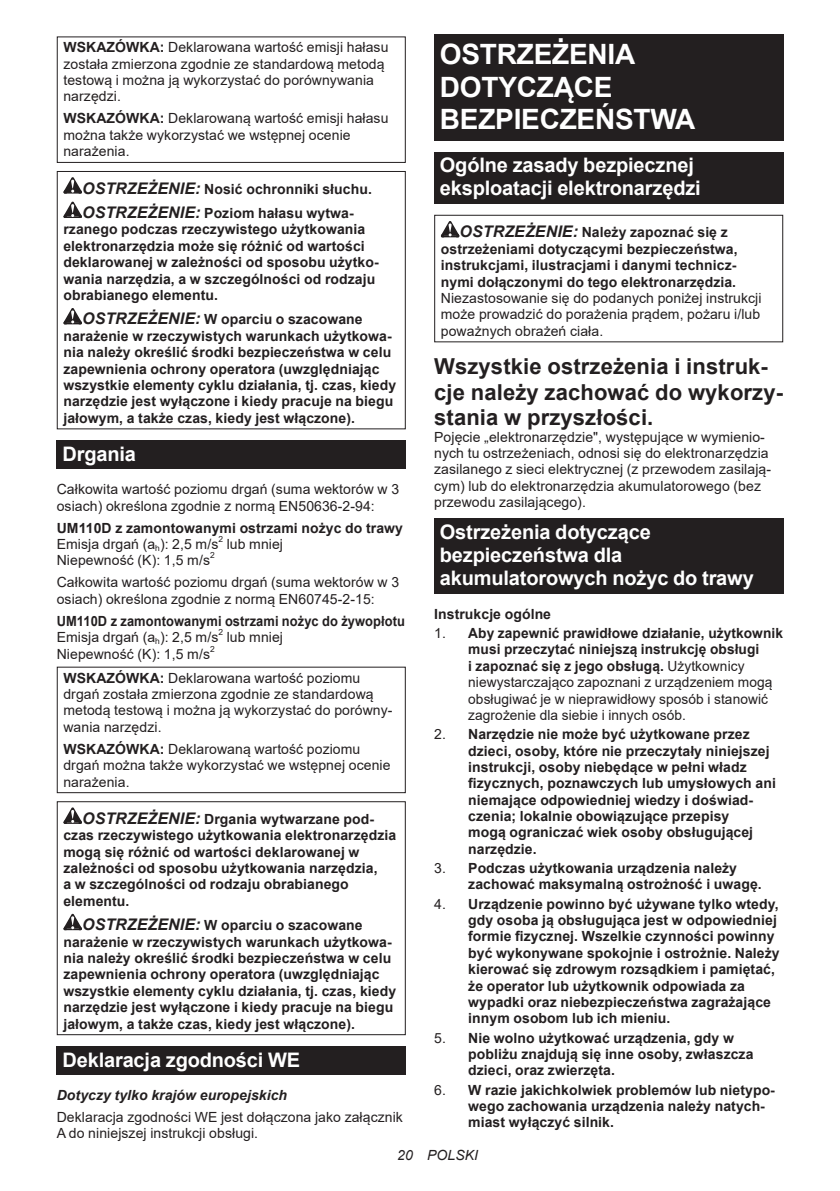
<style>
.page{position:relative;width:840px;height:1191px;background:#fff}
.page>*{position:absolute;margin:0;border:0;box-sizing:border-box;transform-origin:0 0}
.t1{font:700 28px/32.8px "Arial";letter-spacing:-.01em;color:#fff}
.t2{font:700 22px/25.8px "Arial";letter-spacing:.005em;color:#231f20}
.t3{font:700 20px/23.4px "Arial";letter-spacing:-.01em;color:#fff}
.t4{font:700 14px/16.4px "Arial";letter-spacing:.005em;color:#231f20}
.t5{font:14px/16.4px "Arial";letter-spacing:.005em;color:#231f20}
.t6{font:700 14px/16.4px "Arial";letter-spacing:.005em;color:#231f20;scale:.92 1}
.t7{font:italic 700 14px "Arial";letter-spacing:.005em;color:#231f20}
.t8{font:italic 14px "Arial";letter-spacing:.005em;color:#231f20}
.t9{font:8.4px "Arial";color:#231f20}
.s1{font-weight:700}
.s2{font-style:italic;font-size:16px}
.s3{font-weight:400}
</style>
<div class="page">
<div style="left:57px;top:36px;width:348px;height:127px;border:1px solid #231f20"></div>
<svg style="left:63px;top:177px;width:19px;height:17px"></svg>
<svg style="left:63px;top:202px;width:19px;height:16px"></svg>
<svg style="left:63px;top:308px;width:19px;height:16px"></svg>
<div style="left:57px;top:171px;width:348px;height:258px;border:1px solid #231f20"></div>
<div style="left:57px;top:441px;width:348px;height:28px;background:#231f20"></div>
<div style="left:57px;top:666px;width:348px;height:127px;border:1px solid #231f20"></div>
<svg style="left:63px;top:807px;width:19px;height:17px"></svg>
<svg style="left:63px;top:913px;width:19px;height:17px"></svg>
<div style="left:57px;top:801px;width:348px;height:234px;border:1px solid #231f20"></div>
<div style="left:57px;top:1046px;width:348px;height:29px;background:#231f20"></div>
<div style="left:434px;top:34px;width:348px;height:107px;background:#231f20"></div>
<div style="left:434px;top:152px;width:348px;height:52px;background:#231f20"></div>
<svg style="left:440px;top:221px;width:19px;height:16px"></svg>
<div style="left:434px;top:215px;width:348px;height:127px;border:1px solid #231f20"></div>
<div style="left:434px;top:518px;width:348px;height:76px;background:#231f20"></div>
<p class="t5" style="left:63px;top:39px;width:326px"><span class="s1">WSKAZÓWKA:</span> Deklarowana wartość emisji hałasu została zmierzona zgodnie ze standardową metodą testową i można ją wykorzystać do porównywania narzędzi.</p>
<p class="t5" style="left:63px;top:110px;width:326px"><span class="s1">WSKAZÓWKA:</span> Deklarowaną wartość emisji hałasu można także wykorzystać we wstępnej ocenie narażenia.</p>
<p class="t4" style="left:82px;top:177px;width:291px;line-height:24.4px"><span class="s2">OSTRZEŻENIE:</span> Nosić ochronniki słuchu.<br><span class="s2">OSTRZEŻENIE:</span> Poziom hałasu wytwa-</p>
<p class="t4" style="left:63px;top:221px;width:316px">rzanego podczas rzeczywistego użytkowania elektronarzędzia może się różnić od wartości deklarowanej w zależności od sposobu użytko&shy;wania narzędzia, a w szczególności od rodzaju obrabianego elementu.</p>
<p class="t4" style="left:63px;top:311px;width:334px;text-indent:19px"><span class="s2">OSTRZEŻENIE:</span> W oparciu o szacowane narażenie w rzeczywistych warunkach użytkowa&shy;nia należy określić środki bezpieczeństwa w celu zapewnienia ochrony operatora (uwzględniając wszystkie elementy cyklu działania, tj. czas, kiedy narzędzie jest wyłączone i kiedy pracuje na biegu jałowym, a także czas, kiedy jest włączone).</p>
<h3 class="t3" style="left:62px;top:442px;width:75px">Drgania</h3>
<p class="t5" style="left:57px;top:481px;width:344px">Całkowita wartość poziomu drgań (suma wektorów w 3 osiach) określona zgodnie z normą EN50636-2-94:</p>
<p class="t4" style="left:57px;top:519px;width:347px">UM110D z zamontowanymi ostrzami nożyc do trawy<br><span class="s3">Emisja drgań (a</span><sub>h</sub><span class="s3">): 2,5 m/s</span></p>
<p class="t9" style="left:218px;top:533px;width:6px">2</p>
<p class="t5" style="left:226px;top:536px;width:58px">lub mniej</p>
<p class="t5" style="left:57px;top:552px;width:155px">Niepewność (K): 1,5 m/s</p>
<p class="t9" style="left:210px;top:549px;width:6px">2</p>
<p class="t5" style="left:57px;top:574px;width:344px">Całkowita wartość poziomu drgań (suma wektorów w 3 osiach) określona zgodnie z normą EN60745-2-15:</p>
<p class="t6" style="left:57px;top:613px;width:380px">UM110D z zamontowanymi ostrzami nożyc do żywopłotu<br><span class="s3">Emisja drgań (a</span><sub>h</sub><span class="s3">): 2,5 m/s</span></p>
<p class="t9" style="left:218px;top:626px;width:6px">2</p>
<p class="t5" style="left:226px;top:629px;width:58px">lub mniej</p>
<p class="t5" style="left:57px;top:645px;width:155px">Niepewność (K): 1,5 m/s</p>
<p class="t9" style="left:210px;top:643px;width:6px">2</p>
<p class="t5" style="left:63px;top:669px;width:330px"><span class="s1">WSKAZÓWKA:</span> Deklarowana wartość poziomu drgań została zmierzona zgodnie ze standardową metodą testową i można ją wykorzystać do porówny&shy;wania narzędzi.</p>
<p class="t5" style="left:63px;top:740px;width:328px"><span class="s1">WSKAZÓWKA:</span> Deklarowaną wartość poziomu drgań można także wykorzystać we wstępnej ocenie narażenia.</p>
<p class="t4" style="left:63px;top:811px;width:334px;text-indent:19px"><span class="s2">OSTRZEŻENIE:</span> Drgania wytwarzane pod&shy;czas rzeczywistego użytkowania elektronarzędzia mogą się różnić od wartości deklarowanej w zależności od sposobu użytkowania narzędzia,<br>a w szczególności od rodzaju obrabianego elementu.</p>
<p class="t4" style="left:63px;top:917px;width:334px;text-indent:19px"><span class="s2">OSTRZEŻENIE:</span> W oparciu o szacowane narażenie w rzeczywistych warunkach użytkowa&shy;nia należy określić środki bezpieczeństwa w celu zapewnienia ochrony operatora (uwzględniając wszystkie elementy cyklu działania, tj. czas, kiedy narzędzie jest wyłączone i kiedy pracuje na biegu jałowym, a także czas, kiedy jest włączone).</p>
<h3 class="t3" style="left:62px;top:1048px;width:239px">Deklaracja zgodności WE</h3>
<p class="t7" style="left:57px;top:1085px;width:232px">Dotyczy tylko krajów europejskich</p>
<p class="t5" style="left:57px;top:1108px;width:347px">Deklaracja zgodności WE jest dołączona jako załącznik<br>A do niniejszej instrukcji obsługi.</p>
<h1 class="t1" style="left:439px;top:38px;width:257px">OSTRZEŻENIA<br>DOTYCZĄCE<br>BEZPIECZEŃSTWA</h1>
<h3 class="t3" style="left:439px;top:153px;width:262px">Ogólne zasady bezpiecznej eksploatacji elektronarzędzi</h3>
<p class="t4" style="left:440px;top:224px;width:298px;text-indent:19px"><span class="s2">OSTRZEŻENIE:</span> Należy zapoznać się z ostrzeżeniami dotyczącymi bezpieczeństwa, instrukcjami, ilustracjami i danymi technicz&shy;nymi dołączonymi do tego elektronarzędzia.</p>
<p class="t5" style="left:440px;top:290px;width:322px;text-align:justify">Niezastosowanie się do podanych poniżej instrukcji może prowadzić do porażenia prądem, pożaru i/lub poważnych obrażeń ciała.</p>
<h2 class="t2" style="left:434px;top:353px;width:350px">Wszystkie ostrzeżenia i instruk&shy;cje należy zachować do wykorzy&shy;stania w przyszłości.</h2>
<p class="t5" style="left:434px;top:428px;width:338px">Pojęcie „elektronarzędzie", występujące w wymienio&shy;nych tu ostrzeżeniach, odnosi się do elektronarzędzia zasilanego z sieci elektrycznej (z przewodem zasilają&shy;cym) lub do elektronarzędzia akumulatorowego (bez przewodu zasilającego).</p>
<h3 class="t3" style="left:439px;top:520px;width:315px">Ostrzeżenia dotyczące bezpieczeństwa dla akumulatorowych nożyc do trawy</h3>
<p class="t4" style="left:434px;top:606px;width:118px">Instrukcje ogólne</p>
<p class="t5" style="left:468px;top:625px;width:316px;text-indent:-34px">1. <span class="s1">Aby zapewnić prawidłowe działanie, użytkownik musi przeczytać niniejszą instrukcję obsługi<br>i zapoznać się z jego obsługą.</span> Użytkownicy niewystarczająco zapoznani z urządzeniem mogą obsługiwać je w nieprawidłowy sposób i stanowić zagrożenie dla siebie i innych osób.</p>
<p class="t4" style="left:468px;top:726px;width:309px;text-indent:-34px"><span class="s3">2.</span> Narzędzie nie może być użytkowane przez dzieci, osoby, które nie przeczytały niniejszej instrukcji, osoby niebędące w pełni władz fizycznych, poznawczych lub umysłowych ani niemające odpowiedniej wiedzy i doświad&shy;czenia; lokalnie obowiązujące przepisy<br>mogą ograniczać wiek osoby obsługującej narzędzie.</p>
<p class="t4" style="left:468px;top:860px;width:295px;text-indent:-34px"><span class="s3">3.</span> Podczas użytkowania urządzenia należy zachować maksymalną ostrożność i uwagę.</p>
<p class="t4" style="left:468px;top:895px;width:313px;text-indent:-34px"><span class="s3">4.</span> Urządzenie powinno być używane tylko wtedy, gdy osoba ją obsługująca jest w odpowiedniej formie fizycznej. Wszelkie czynności powinny być wykonywane spokojnie i ostrożnie. Należy kierować się zdrowym rozsądkiem i pamiętać, że operator lub użytkownik odpowiada za wypadki oraz niebezpieczeństwa zagrażające innym osobom lub ich mieniu.</p>
<p class="t4" style="left:468px;top:1029px;width:286px;text-indent:-34px"><span class="s3">5.</span> Nie wolno użytkować urządzenia, gdy w pobliżu znajdują się inne osoby, zwłaszcza dzieci, oraz zwierzęta.</p>
<p class="t4" style="left:468px;top:1081px;width:308px;text-indent:-34px"><span class="s3">6.</span> W razie jakichkolwiek problemów lub nietypo&shy;wego zachowania urządzenia należy natych&shy;miast wyłączyć silnik.</p>
<p class="t8" style="left:397px;top:1146px;width:82px">20 POLSKI</p>
</div>
